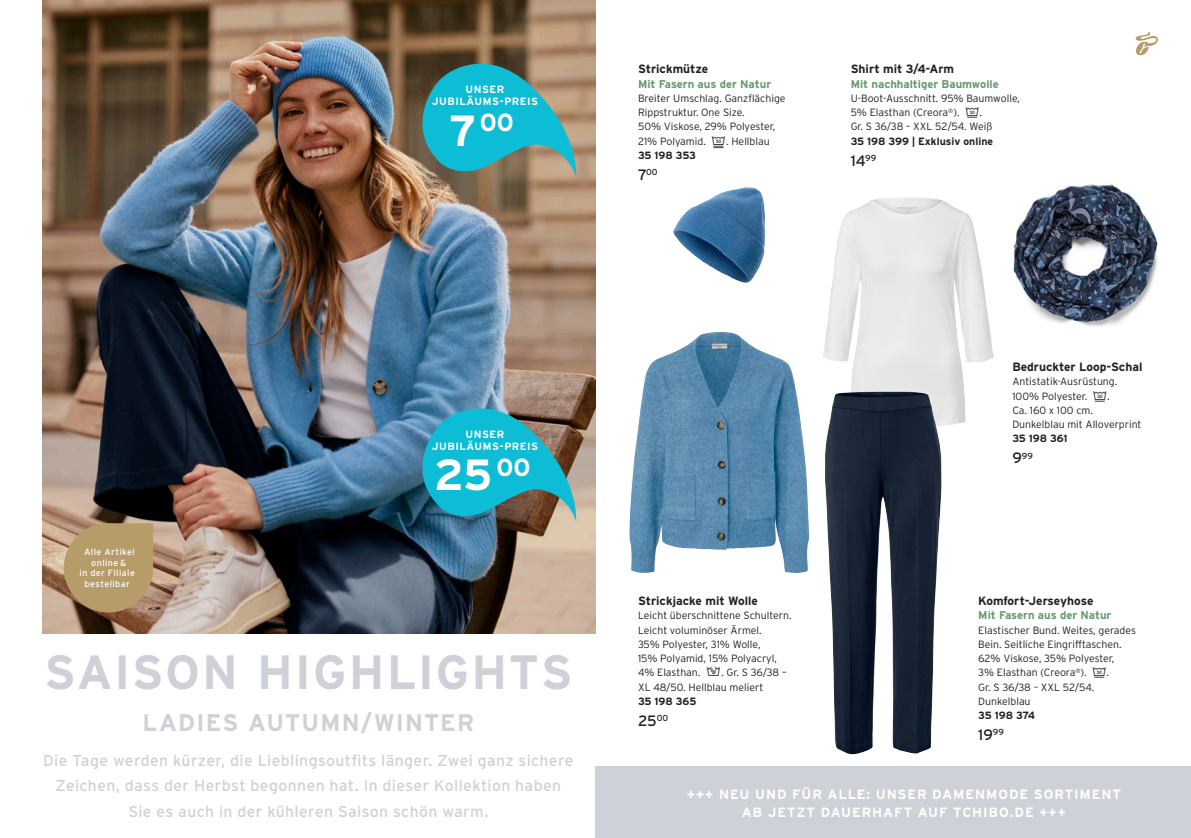
<style>
.page{position:relative;width:1191px;height:838px;background:#fff}
.page>*{position:absolute;margin:0;border:0;box-sizing:border-box;transform-origin:0 0}
.t1{font:700 48px "Interstate WGL";letter-spacing:.035em;color:#ced1d7}
.t2{font:700 43.5px "Interstate WGL";color:#fff}
.t3{font:700 24.75px "Interstate WGL";color:#fff}
.t4{font:700 24px "Interstate WGL";letter-spacing:.045em;color:#ced1d7}
.t5{font:15.75px/25.5px "Interstate WGL";letter-spacing:.025em;color:#ced1d7;text-align:center}
.t6{font:15px "Interstate WGL";color:#231f20}
.t7{font:700 13.5px/18px "Interstate WGL";letter-spacing:.065em;color:#fff;text-align:center}
.t8{font:700 12px "Interstate WGL";color:#231f20}
.t9{font:700 11.25px "Interstate WGL";color:#65986f}
.t10{font:300 10.5px/14.2px "Interstate WGL";color:#231f20}
.t11{font:700 10.5px "Interstate WGL";color:#231f20}
.t12{font:700 10.5px/12px "Interstate WGL";letter-spacing:.045em;color:#fff;text-align:center}
.t13{font:9px/10.8px "Interstate WGL";letter-spacing:.045em;color:#fff;text-align:center}
.t14{font:8.7px "Interstate WGL";color:#231f20}
.s1{font-size:43.5px}
.s2{font-family:"Sym 2020 2 TC Medium";font-weight:400;font-size:13.5px}
.s3{font-weight:700}
.s4{font-size:15px}
</style>
<div class="page">
<img style="left:43px;top:0;width:552px;height:634px">
<img style="left:673px;top:187px;width:92px;height:96px">
<img style="left:823px;top:198px;width:142px;height:230px">
<img style="left:629px;top:332px;width:167px;height:241px">
<img style="left:951px;top:184px;width:207px;height:162px">
<img style="left:1013px;top:185px;width:143px;height:136px">
<img style="left:825px;top:391px;width:92px;height:363px">
<svg style="left:411px;top:49px;width:169px;height:128px"></svg>
<svg style="left:411px;top:394px;width:169px;height:128px"></svg>
<svg style="left:1135px;top:32px;width:23px;height:23px"></svg>
<div style="left:595px;top:766px;width:596px;height:72px;background:#ced1d7"></div>
<svg style="left:64px;top:523px;width:89px;height:89px"></svg>
<p class="t12" style="left:432px;top:83px;width:108px">UNSER<br>JUBILÄUMS-PREIS</p>
<h3 class="t3" style="left:449px;top:105px;width:66px"><span class="s1">7</span>00</h3>
<p class="t8" style="left:638px;top:60px;width:72px">Strickmütze</p>
<p class="t9" style="left:638px;top:75px;width:135px">Mit Fasern aus der Natur</p>
<p class="t10" style="left:638px;top:90px;width:149px">Breiter Umschlag. Ganzflächige<br>Rippstruktur. One Size.<br>50% Viskose, 29% Polyester,<br>21% Polyamid. <span class="s2">j</span>. Hellblau<br><span class="s3">35 198 353</span></p>
<p class="t14" style="left:638px;top:166px;width:21px"><span class="s4">7</span>00</p>
<p class="t8" style="left:850px;top:60px;width:105px">Shirt mit 3/4-Arm</p>
<p class="t9" style="left:850px;top:75px;width:150px">Mit nachhaltiger Baumwolle</p>
<p class="t10" style="left:850px;top:90px;width:171px">U-Boot-Ausschnitt. 95% Baumwolle,<br>5% Elasthan (Creora<sup>®</sup>). <span class="s2">i</span>.<br>Gr. S 36/38 – XXL 52/54. Weiß</p>
<p class="t11" style="left:850px;top:133px;width:144px">35 198 399 | Exklusiv online</p>
<h3 class="t6" style="left:850px;top:150px;width:27px">14<sup>99</sup></h3>
<p class="t12" style="left:432px;top:428px;width:108px">UNSER<br>JUBILÄUMS-PREIS</p>
<p class="t13" style="left:80px;top:546px;width:57px">Alle Artikel online &amp;<br>in der Filiale bestellbar</p>
<h2 class="t2" style="left:434px;top:443px;width:98px">25 <sup>00</sup></h2>
<h1 class="t1" style="left:44px;top:637px;width:530px">SAISON HIGHLIGHTS</h1>
<h3 class="t4" style="left:143px;top:705px;width:333px">LADIES AUTUMN/WINTER</h3>
<h3 class="t5" style="left:43px;top:747px;width:532px">Die Tage werden kürzer, die Lieblingsoutfits länger. Zwei ganz sichere<br>Zeichen, dass der Herbst begonnen hat. In dieser Kollektion haben<br>Sie es auch in der kühleren Saison schön warm.</h3>
<p class="t8" style="left:638px;top:592px;width:121px">Strickjacke mit Wolle</p>
<p class="t10" style="left:638px;top:608px;width:155px">Leicht überschnittene Schultern.<br>Leicht voluminöser Ärmel.<br>35% Polyester, 31% Wolle,<br>15% Polyamid, 15% Polyacryl,<br>4% Elasthan. <span class="s2">k</span>. Gr. S 36/38 –<br>XL 48/50. Hellblau meliert</p>
<p class="t11" style="left:638px;top:693px;width:60px">35 198 365</p>
<h3 class="t6" style="left:638px;top:710px;width:32px">25<sup>00</sup></h3>
<p class="t8" style="left:1012px;top:358px;width:132px">Bedruckter Loop-Schal</p>
<p class="t10" style="left:1012px;top:374px;width:131px">Antistatik-Ausrüstung.<br>100% Polyester. <span class="s2">i</span>.<br>Ca. 160 x 100 cm.<br>Dunkelblau mit Alloverprint</p>
<p class="t11" style="left:1012px;top:431px;width:57px">35 198 361</p>
<p class="t14" style="left:1012px;top:449px;width:22px"><span class="s4">9</span>99</p>
<p class="t8" style="left:978px;top:592px;width:117px">Komfort-Jerseyhose</p>
<p class="t9" style="left:978px;top:607px;width:135px">Mit Fasern aus der Natur</p>
<p class="t10" style="left:978px;top:622px;width:159px">Elastischer Bund. Weites, gerades<br>Bein. Seitliche Eingrifftaschen.<br>62% Viskose, 35% Polyester,<br>3% Elasthan (Creora<sup>®</sup>). <span class="s2">i</span>.<br>Gr. S 36/38 – XXL 52/54.<br>Dunkelblau</p>
<p class="t11" style="left:978px;top:708px;width:58px">35 198 374</p>
<h3 class="t6" style="left:978px;top:724px;width:27px">19<sup>99</sup></h3>
<p class="t7" style="left:687px;top:784px;width:435px">+++ NEU UND FÜR ALLE: UNSER DAMENMODE SORTIMENT<br>AB JETZT DAUERHAFT AUF TCHIBO.DE +++</p>
</div>
